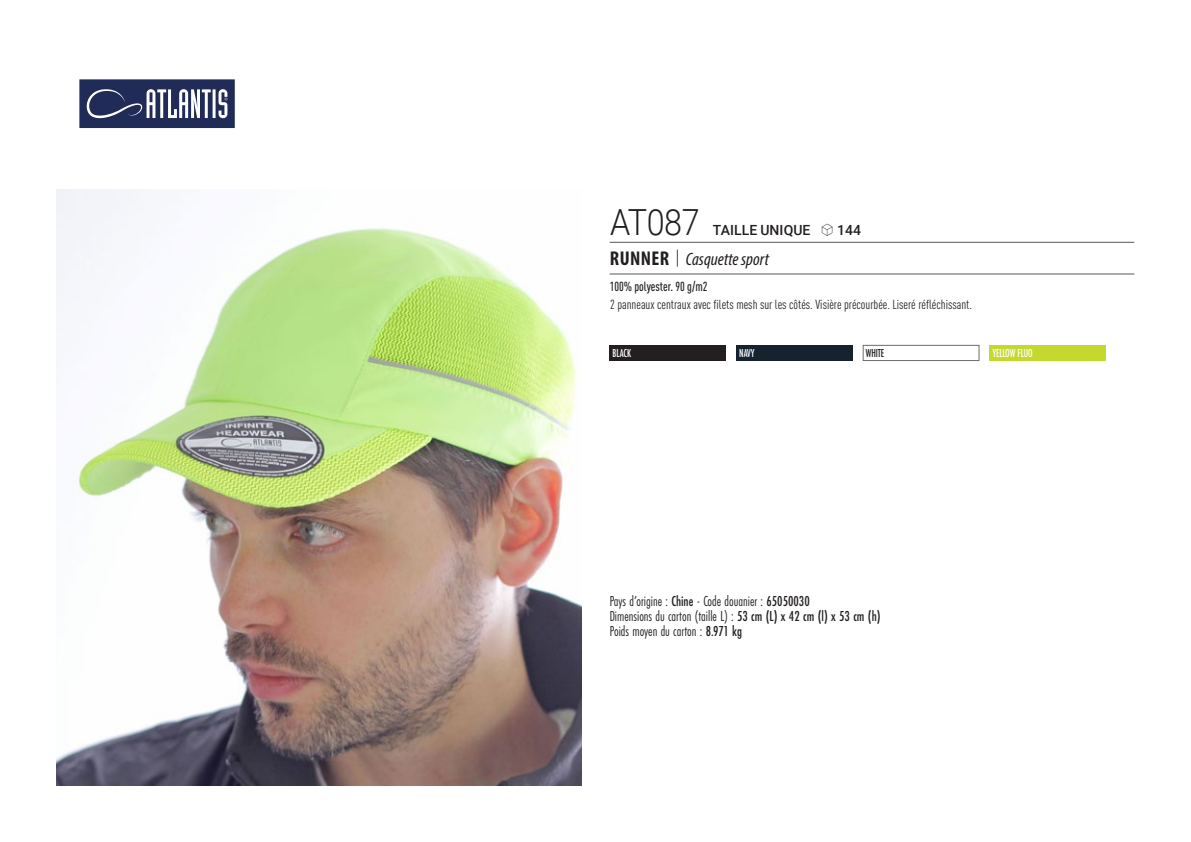
<style>
.page{position:relative;width:1191px;height:842px;background:#fff}
.page>*{position:absolute;margin:0;border:0;box-sizing:border-box;transform-origin:0 0}
.t1{font:300 36px "Roboto";letter-spacing:-.015em;color:#231f20;scale:.9 1}
.t2{font:italic 18px "Myriad Variable Concept";color:#231f20}
.t3{font:15px "Futura PT Cond";color:#231f20;scale:.95 1}
.t4{font:500 14px "Roboto";letter-spacing:.005em;color:#231f20}
.t5{font:condensed 13px "DIN Pro";color:#231f20}
.grammage_2020{font:500 condensed 13px "DIN Pro";color:#231f20;scale:.95 1}
.Coloris_nuancier_bla{font:500 12px "Futura PT Cond";letter-spacing:-.01em;color:#fff;scale:.9 1}
.Coloris_nuancier{font:500 12px "Futura PT Cond";letter-spacing:-.01em;color:#231f20;scale:.9 1}
.s1{font-family:"Linotype Shapeshifter";font-weight:400;font-size:16px}
.s2{font-family:"Myriad Pro";font-weight:700;font-style:normal;font-stretch:condensed;font-size:20px}
.s3{font-family:"Roboto Condensed";font-weight:300;font-style:normal;font-size:20px}
.s4{font-weight:500}
</style>
<div class="page">
<img style="left:57px;top:190px;width:524px;height:595px">
<div style="left:609px;top:345px;width:117px;height:16px;background:#231f20"></div>
<div style="left:736px;top:345px;width:116px;height:16px;background:#172231"></div>
<div style="left:863px;top:345px;width:116px;height:16px;background:#fff;border:1px solid #6c6d70"></div>
<div style="left:989px;top:345px;width:116px;height:16px;background:#c4d82d"></div>
<svg style="left:79px;top:79px;width:156px;height:49px;background:#4b5376"></svg>
<hr style="left:609px;top:242px;width:525px;height:1px;background:#57585a">
<hr style="left:609px;top:274px;width:525px;height:1px;background:#57585a">
<p class="t1" style="left:610px;top:197px;width:101px">AT087</p>
<p class="t4" style="left:713px;top:220px;width:150px">TAILLE UNIQUE <span class="s1">S</span> 144</p>
<p class="t2" style="left:610px;top:249px;width:161px"><span class="s2">RUNNER</span> <span class="s3">|</span> Casquette sport</p>
<p class="grammage_2020" style="left:609px;top:277px;width:104px">100% polyester. 90 g/m2</p>
<p class="t5" style="left:610px;top:295px;width:363px">2 panneaux centraux avec filets mesh sur les côtés. Visière précourbée. Liseré réfléchissant.</p>
<p class="Coloris_nuancier_bla" style="left:612px;top:346px;width:22px">BLACK</p>
<p class="Coloris_nuancier_bla" style="left:739px;top:346px;width:18px">NAVY</p>
<p class="Coloris_nuancier" style="left:866px;top:346px;width:22px">WHITE</p>
<p class="Coloris_nuancier_bla" style="left:992px;top:346px;width:46px">YELLOW FLUO</p>
<p class="t3" style="left:609px;top:592px;width:212px">Pays d’origine : <span class="s4">Chine</span> - Code douanier : <span class="s4">65050030</span></p>
<p class="t3" style="left:609px;top:607px;width:287px">Dimensions du carton (taille L) : <span class="s4">53 cm (L) x 42 cm (l) x 53 cm (h)</span></p>
<p class="t3" style="left:609px;top:622px;width:141px">Poids moyen du carton : <span class="s4">8.971 kg</span></p>
</div>
